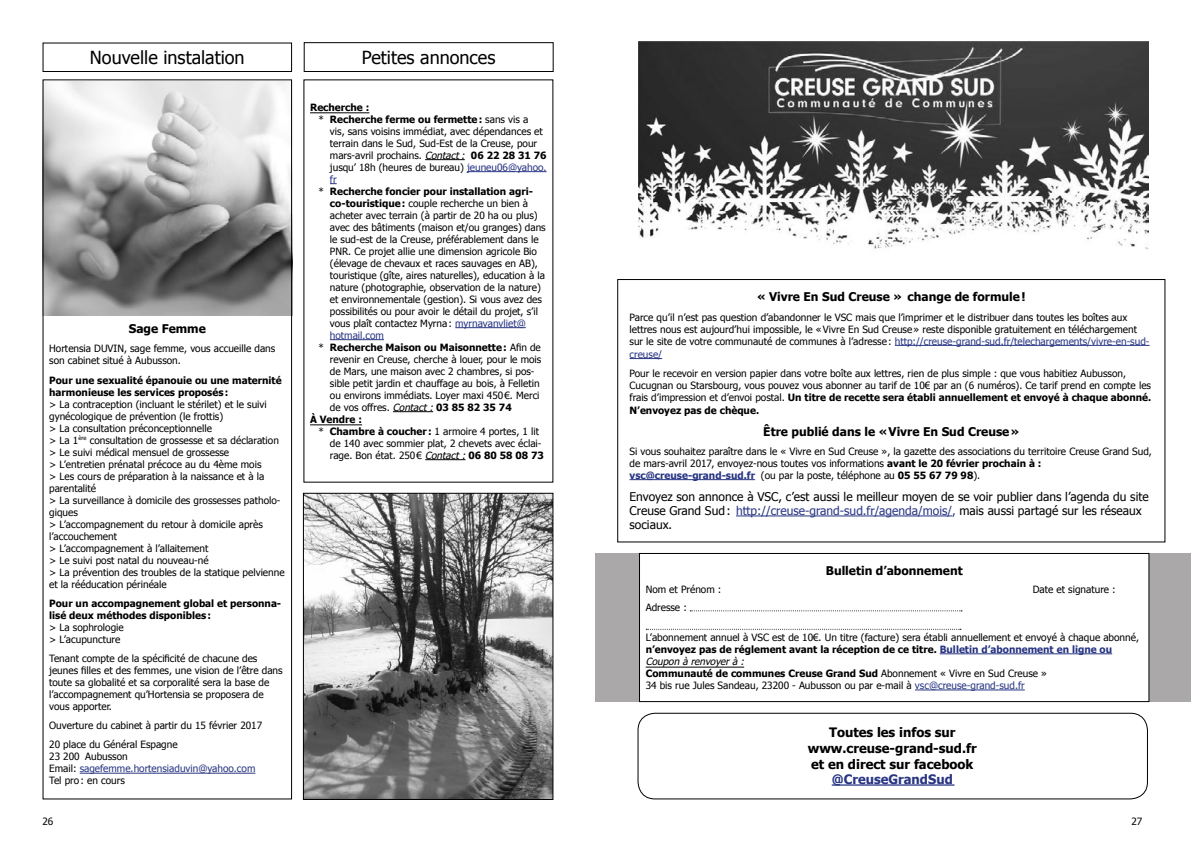
<style>
.page{position:relative;width:1191px;height:842px;background:#fff}
.page>*{position:absolute;margin:0;border:0;box-sizing:border-box;transform-origin:0 0}
.t1{font:18px "Tahoma";color:#000}
.t2{font:700 13px/15.6px "Tahoma";color:#000;text-align:center}
.t3{font:700 13px "Tahoma";color:#283583}
.t4{font:12px/14.4px "Tahoma";color:#000}
.t5{font:700 12px "Tahoma";color:#000}
.t6{font:10px/12px "Tahoma";color:#000}
.t7{font:700 10px/12px "Tahoma";color:#000}
.t8{font:10px/12px "Tahoma";color:#283583}
.t9{font:italic 10px "Tahoma Faux";color:#000}
.s1{color:#000}
.s2{font-weight:400}
.s3{font-family:"Tahoma Faux";font-style:italic}
.s4{font-weight:700}
.s5{color:#283583}
.s6{font-weight:700;color:#283583}
</style>
<div class="page">
<svg style="left:42px;top:42px;width:250px;height:30px"></svg>
<svg style="left:42px;top:79px;width:250px;height:721px"></svg>
<svg style="left:303px;top:79px;width:251px;height:404px"></svg>
<hr style="left:831px;top:784px;width:123px;height:2px;background:#283583">
<div style="left:637px;top:713px;width:511px;height:86px;border:1px solid #000;border-radius:17px"></div>
<svg style="left:617px;top:279px;width:549px;height:264px"></svg>
<div style="left:595px;top:553px;width:596px;height:149px;background:#aaa8a8"></div>
<div style="left:639px;top:553px;width:510px;height:149px;background:#fff"></div>
<hr style="left:939px;top:653px;width:173px;height:1px;background:#283583">
<hr style="left:645px;top:667px;width:99px;height:1px;background:#000">
<hr style="left:915px;top:690px;width:109px;height:1px;background:#283583">
<div style="left:639px;top:553px;width:510px;height:149px;border:1px solid #000"></div>
<svg style="left:690px;top:610px;width:272px;height:1px"></svg>
<svg style="left:646px;top:629px;width:315px;height:1px"></svg>
<svg style="left:303px;top:42px;width:251px;height:30px"></svg>
<img style="left:638px;top:42px;width:510px;height:207px">
<img style="left:305px;top:495px;width:246px;height:303px">
<div style="left:303px;top:493px;width:250px;height:307px;border:1px solid #000"></div>
<h1 class="t1" style="left:90px;top:46px;width:156px">Nouvelle instalation</h1>
<p class="t5" style="left:129px;top:320px;width:79px">Sage Femme</p>
<p class="t6" style="left:49px;top:342px;width:228px">Hortensia DUVIN, sage femme, vous accueille dans son cabinet situé à Aubusson.</p>
<p class="t7" style="left:49px;top:373px;width:234px">Pour une sexualité épanouie ou une maternité harmonieuse les services proposés:</p>
<p class="t6" style="left:49px;top:397px;width:237px">&gt; La contraception (incluant le stérilet) et le suivi gynécologique de prévention (le frottis)<br>&gt; La consultation préconceptionnelle<br>&gt; La 1<sup>ère</sup> consultation de grossesse et sa déclaration &gt; Le suivi médical mensuel de grossesse<br>&gt; L’entretien prénatal précoce au du 4ème mois<br>&gt; Les cours de préparation à la naissance et à la parentalité<br>&gt; La surveillance à domicile des grossesses patholo&shy;giques<br>&gt; L’accompagnement du retour à domicile après l’accouchement<br>&gt; L’accompagnement à l’allaitement<br>&gt; Le suivi post natal du nouveau-né<br>&gt; La prévention des troubles de la statique pelvienne et la rééducation périnéale</p>
<p class="t7" style="left:49px;top:596px;width:233px">Pour un accompagnement global et personna&shy;lisé deux méthodes disponibles:</p>
<p class="t6" style="left:49px;top:621px;width:76px">&gt; La sophrologie &gt; L’acupuncture</p>
<p class="t6" style="left:49px;top:652px;width:235px">Tenant compte de la spécificité de chacune des jeunes filles et des femmes, une vision de l’être dans toute sa globalité et sa corporalité sera la base de l’accompagnement qu’Hortensia se proposera de vous apporter.</p>
<p class="t6" style="left:49px;top:715px;width:214px;line-height:19.2px">Ouverture du cabinet à partir du 15 février 2017<br>20 place du Général Espagne</p>
<p class="t8" style="left:49px;top:750px;width:208px"><span class="s1">23 200 Aubusson<br>Email:</span> sagefemme.hortensiaduvin@yahoo.com<br><span class="s1">Tel pro: en cours</span></p>
<h1 class="t1" style="left:362px;top:45px;width:135px">Petites annonces</h1>
<p class="t7" style="left:310px;top:101px;width:61px">Recherche :</p>
<p class="t7" style="left:318px;top:113px;width:211px"><span class="s2">*</span> Recherche ferme ou fermette: <span class="s2">sans vis a</span></p>
<p class="t6" style="left:330px;top:125px;width:214px">vis, sans voisins immédiat, avec dépendances et</p>
<p class="t6" style="left:330px;top:137px;width:209px">terrain dans le Sud, Sud-Est de la Creuse, pour</p>
<p class="t6" style="left:330px;top:149px;width:218px">mars-avril prochains. <span class="s3">Contact :</span> <span class="s4">06 22 28 31 76</span></p>
<p class="t6" style="left:330px;top:161px;width:218px">jusqu’ 18h (heures de bureau) <span class="s5">jeuneu06@yahoo.</span></p>
<p class="t8" style="left:330px;top:173px;width:8px">fr</p>
<p class="t7" style="left:318px;top:185px;width:216px"><span class="s2">*</span> Recherche foncier pour installation agri-</p>
<p class="t6" style="left:330px;top:197px;width:200px"><span class="s4">co-touristique:</span> couple recherche un bien à</p>
<p class="t6" style="left:330px;top:209px;width:209px">acheter avec terrain (à partir de 20 ha ou plus)</p>
<p class="t6" style="left:330px;top:221px;width:217px">avec des bâtiments (maison et/ou granges) dans</p>
<p class="t6" style="left:330px;top:233px;width:210px">le sud-est de la Creuse, préférablement dans le</p>
<p class="t6" style="left:330px;top:245px;width:209px">PNR. Ce projet allie une dimension agricole Bio</p>
<p class="t6" style="left:330px;top:257px;width:209px">(élevage de chevaux et races sauvages en AB),</p>
<p class="t6" style="left:330px;top:269px;width:216px">touristique (gîte, aires naturelles), education à la</p>
<p class="t6" style="left:330px;top:281px;width:212px">nature (photographie, observation de la nature)</p>
<p class="t6" style="left:330px;top:293px;width:213px">et environnementale (gestion). Si vous avez des</p>
<p class="t6" style="left:330px;top:305px;width:210px">possibilités ou pour avoir le détail du projet, s’il</p>
<p class="t6" style="left:330px;top:317px;width:197px">vous plaît contactez Myrna: <span class="s5">myrnavanvliet@</span></p>
<p class="t8" style="left:330px;top:329px;width:56px">hotmail.com</p>
<p class="t7" style="left:318px;top:341px;width:224px"><span class="s2">*</span> Recherche Maison ou Maisonnette: <span class="s2">Afin de</span></p>
<p class="t6" style="left:330px;top:353px;width:213px">revenir en Creuse, cherche à louer, pour le mois</p>
<p class="t6" style="left:330px;top:365px;width:206px">de Mars, une maison avec 2 chambres, si pos-</p>
<p class="t6" style="left:330px;top:377px;width:211px">sible petit jardin et chauffage au bois, à Felletin</p>
<p class="t6" style="left:330px;top:389px;width:211px">ou environs immédiats. Loyer maxi 450€. Merci</p>
<p class="t6" style="left:330px;top:401px;width:183px">de vos offres. <span class="s3">Contact :</span> <span class="s4">03 85 82 35 74</span></p>
<p class="t7" style="left:310px;top:413px;width:53px">À Vendre :</p>
<p class="t6" style="left:318px;top:425px;width:222px">* <span class="s4">Chambre à coucher :</span> 1 armoire 4 portes, 1 lit</p>
<p class="t6" style="left:330px;top:437px;width:213px">de 140 avec sommier plat, 2 chevets avec éclai-</p>
<p class="t6" style="left:330px;top:449px;width:216px">rage. Bon état. 250€ <span class="s3">Contact :</span> <span class="s4">06 80 58 08 73</span></p>
<p class="t5" style="left:757px;top:289px;width:270px">« Vivre En Sud Creuse » change de formule!</p>
<p class="t6" style="left:629px;top:310px;width:521px">Parce qu’il n’est pas question d’abandonner le VSC mais que l’imprimer et le distribuer dans toutes les boîtes aux lettres nous est aujourd’hui impossible, le «Vivre En Sud Creuse» reste disponible gratuitement en téléchargement sur le site de votre communauté de communes à l’adresse: <span class="s5">http://creuse-grand-sud.fr/telechargements/vivre-en-sud-</span></p>
<p class="t8" style="left:629px;top:348px;width:34px">creuse/</p>
<p class="t6" style="left:629px;top:367px;width:523px">Pour le recevoir en version papier dans votre boîte aux lettres, rien de plus simple : que vous habitiez Aubusson,<br>Cucugnan ou Starsbourg, vous pouvez vous abonner au tarif de 10€ par an (6 numéros). Ce tarif prend en compte les frais d’impression et d’envoi postal. <span class="s4">Un titre de recette sera établi annuellement et envoyé à chaque abonné.</span></p>
<p class="t7" style="left:629px;top:404px;width:131px">N’envoyez pas de chèque.</p>
<p class="t5" style="left:763px;top:423px;width:257px">être publié dans le «Vivre En Sud Creuse»</p>
<p class="t6" style="left:629px;top:445px;width:524px">Si vous souhaitez paraître dans le « Vivre en Sud Creuse », la gazette des associations du territoire Creuse Grand Sud, de mars-avril 2017, envoyez-nous toutes vos informations <span class="s4">avant le 20 février prochain à : </span><span class="s6">vsc@creuse-grand-sud.fr</span> (ou par la poste, téléphone au <span class="s4">05 55 67 79 98</span>).</p>
<p class="t4" style="left:629px;top:488px;width:520px">Envoyez son annonce à VSC, c’est aussi le meilleur moyen de se voir publier dans l’agenda du site<br>Creuse Grand Sud: <span class="s5">http://creuse-grand-sud.fr/agenda/mois/,</span> mais aussi partagé sur les réseaux sociaux.</p>
<p class="t5" style="left:825px;top:562px;width:138px">Bulletin d’abonnement</p>
<p class="t6" style="left:645px;top:583px;width:77px">Nom et Prénom :</p>
<p class="t6" style="left:1032px;top:583px;width:85px">Date et signature :</p>
<p class="t6" style="left:645px;top:601px;width:43px">Adresse :</p>
<p class="t6" style="left:645px;top:631px;width:495px">L’abonnement annuel à VSC est de 10€. Un titre (facture) sera établi annuellement et envoyé à chaque abonné, <span class="s4">n’envoyez pas de réglement avant la réception de ce titre.</span> <span class="s6">Bulletin d’abonnement en ligne ou</span></p>
<p class="t9" style="left:645px;top:655px;width:100px">Coupon à renvoyer à :</p>
<p class="t6" style="left:645px;top:667px;width:403px"><span class="s4">Communauté de communes Creuse Grand Sud</span> Abonnement « Vivre en Sud Creuse »<br>34 bis rue Jules Sandeau, 23200 - Aubusson ou par e-mail à <span class="s5">vsc@creuse-grand-sud.fr</span></p>
<h2 class="t2" style="left:808px;top:724px;width:170px">Toutes les infos sur www.creuse-grand-sud.fr et en direct sur facebook</h2>
<h2 class="t3" style="left:831px;top:770px;width:123px">@CreuseGrandSud</h2>
<p class="t6" style="left:43px;top:814px;width:12px">26</p>
<p class="t6" style="left:1131px;top:814px;width:12px">27</p>
</div>
